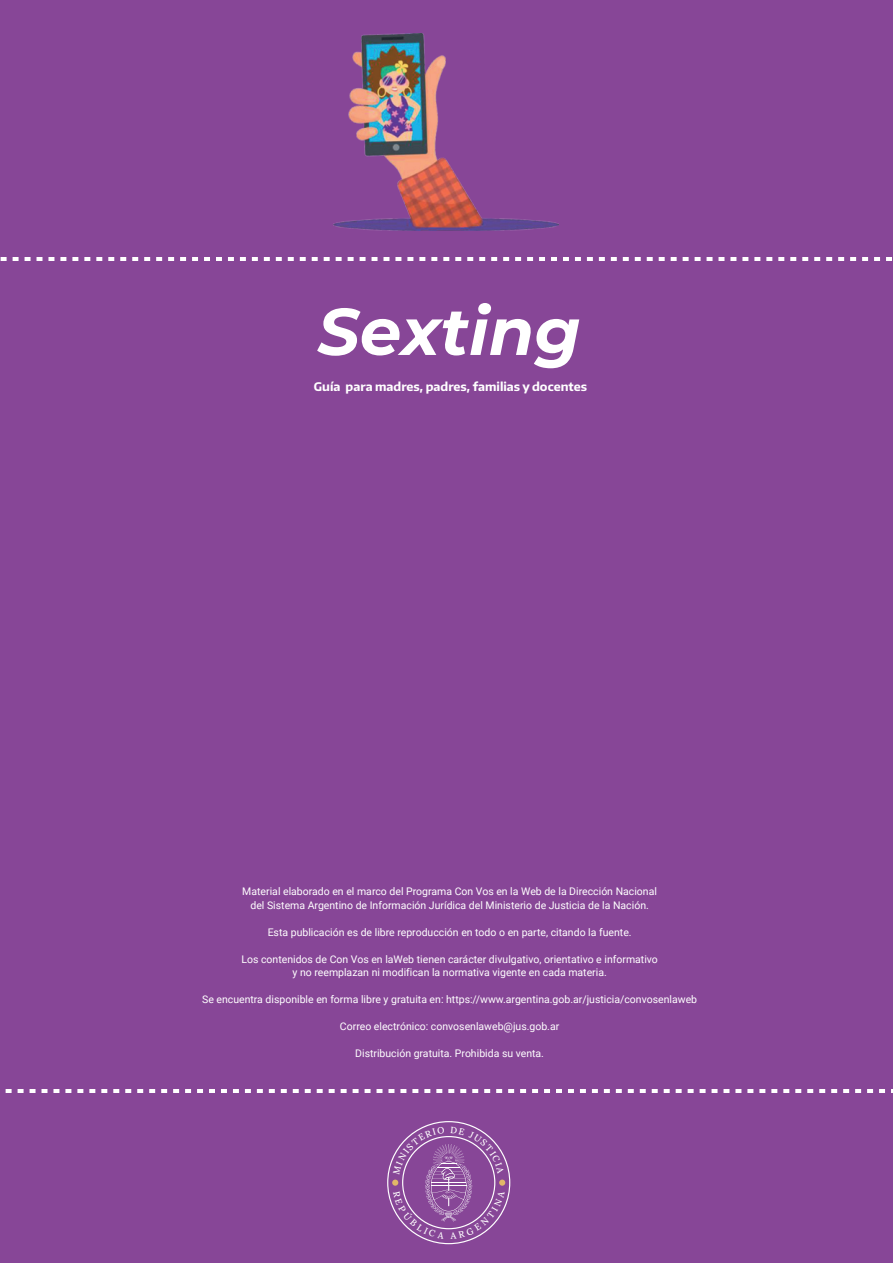
<style>
.page{position:relative;width:893px;height:1263px;background:#874697}
.page>*{position:absolute;margin:0;border:0;box-sizing:border-box;transform-origin:0 0}
.t1{font:italic 700 66px "Montserrat";color:#fff}
.t2{font:700 11.85px "Encode Sans";color:#fff}
.t3{font:10.5px/13.5px "Roboto";color:#fff;text-align:center}
</style>
<div class="page">
<svg style="left:0;top:258px;width:892px;height:2px"></svg>
<svg style="left:5px;top:1090px;width:888px;height:2px"></svg>
<img style="left:333px;top:34px;width:226px;height:196px">
<svg style="left:387px;top:1121px;width:123px;height:123px"></svg>
<h1 class="t1" style="left:318px;top:284px;width:264px">Sexting</h1>
<p class="t2" style="left:314px;top:379px;width:275px">Guía para madres, padres, familias y docentes</p>
<p class="t3" style="left:242px;top:884px;width:416px">Material elaborado en el marco del Programa Con Vos en la Web de la Dirección Nacional del Sistema Argentino de Información Jurídica del Ministerio de Justicia de la Nación.</p>
<p class="t3" style="left:268px;top:925px;width:365px">Esta publicación es de libre reproducción en todo o en parte, citando la fuente.</p>
<p class="t3" style="left:241px;top:952px;width:418px">Los contenidos de Con Vos en laWeb tienen carácter divulgativo, orientativo e informativo y no reemplazan ni modifican la normativa vigente en cada materia.</p>
<p class="t3" style="left:202px;top:992px;width:496px">Se encuentra disponible en forma libre y gratuita en: https://www.argentina.gob.ar/justicia/convosenlaweb</p>
<p class="t3" style="left:340px;top:1019px;width:221px">Correo electrónico: convosenlaweb@jus.gob.ar</p>
<p class="t3" style="left:355px;top:1046px;width:190px">Distribución gratuita. Prohibida su venta.</p>
</div>
